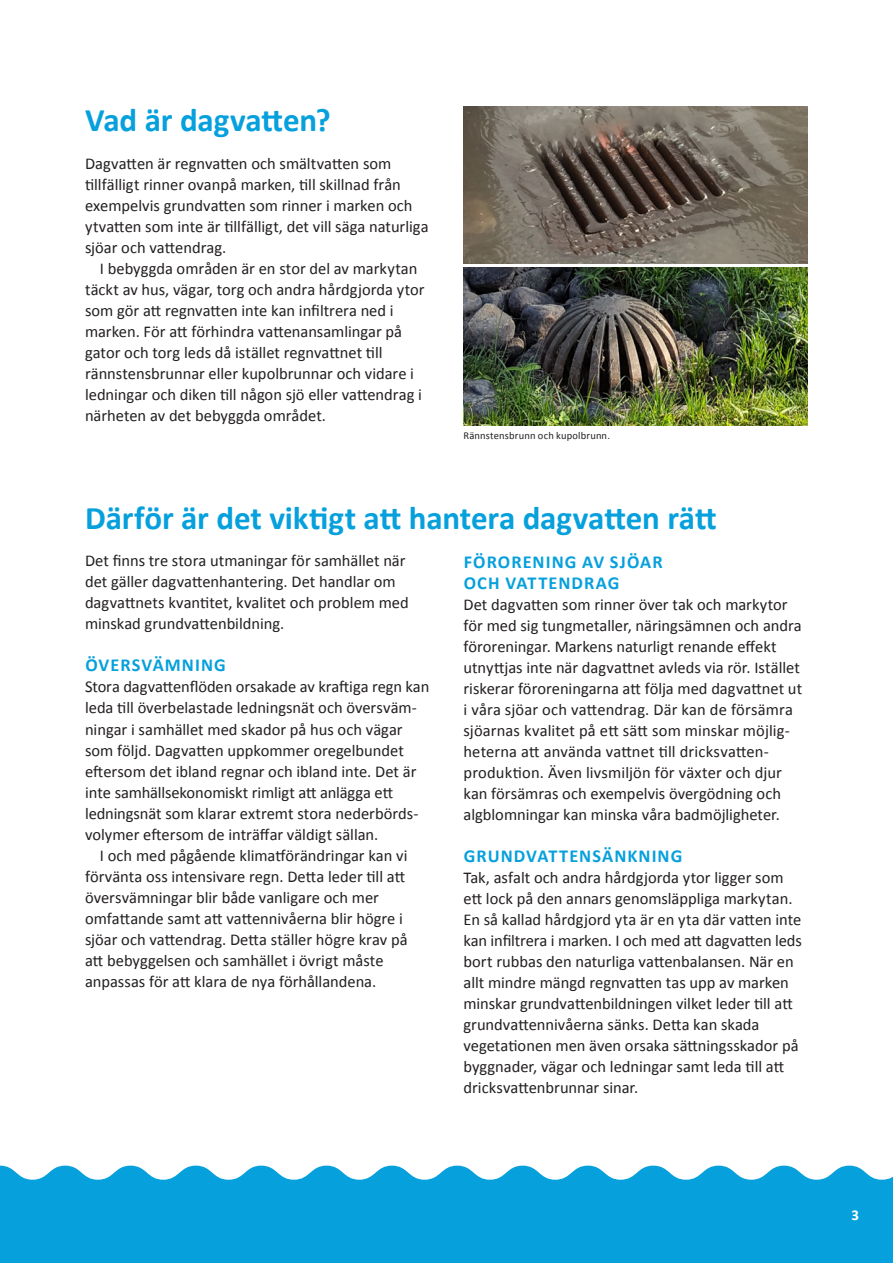
<style>
.page{position:relative;width:893px;height:1263px;background:#fff}
.page>*{position:absolute;margin:0;border:0;box-sizing:border-box;transform-origin:0 0}
.Stor_rubrik{font:700 33px "Calibri";letter-spacing:-.005em;color:#06a0dc}
.NY-Underrubrik{font:700 18.3px/21px "Calibri";letter-spacing:.06em;color:#06a0dc}
.NY-Brödtext_utan_ind{font:16.5px/21px "Calibri";color:#231f20}
.NY-Brödtext_med_indr{font:16.5px/21px "Calibri";color:#231f20}
.t1{font:700 15px "Calibri";color:#fff}
.Bildtext{font:10.5px "Calibri";letter-spacing:.015em;color:#231f20}
</style>
<div class="page">
<svg style="left:0;top:1165px;width:893px;height:53px;background:#2aade1"></svg>
<div style="left:0;top:1218px;width:893px;height:45px;background:#06a0dc"></div>
<img style="left:463px;top:106px;width:345px;height:158px">
<img style="left:463px;top:268px;width:345px;height:157px">
<p class="Stor_rubrik" style="left:85px;top:100px;width:247px">Vad är dagvatten?</p>
<p class="NY-Brödtext_utan_ind" style="left:85px;top:152px;width:345px">Dagvatten är regnvatten och smältvatten som tillfälligt rinner ovanpå marken, till skillnad från exempelvis grundvatten som rinner i marken och ytvatten som inte är tillfälligt, det vill säga naturliga sjöar och vattendrag.</p>
<p class="NY-Brödtext_med_indr" style="left:85px;top:257px;width:341px;text-indent:15px">I bebyggda områden är en stor del av markytan täckt av hus, vägar, torg och andra hårdgjorda ytor som gör att regnvatten inte kan infiltrera ned i marken. För att förhindra vattenansamlingar på gator och torg leds då istället regnvattnet till rännstensbrunnar eller kupolbrunnar och vidare i ledningar och diken till någon sjö eller vattendrag i närheten av det bebyggda området.</p>
<p class="Bildtext" style="left:463px;top:429px;width:148px">Rännstensbrunn och kupolbrunn.</p>
<p class="Stor_rubrik" style="left:85px;top:497px;width:633px">Därför är det viktigt att hantera dagvatten rätt</p>
<p class="NY-Brödtext_utan_ind" style="left:85px;top:550px;width:325px">Det finns tre stora utmaningar för samhället när det gäller dagvattenhantering. Det handlar om dagvattnets kvantitet, kvalitet och problem med minskad grundvattenbildning.</p>
<p class="NY-Underrubrik" style="left:85px;top:654px;width:142px">ÖVERSVÄMNING</p>
<p class="NY-Brödtext_utan_ind" style="left:85px;top:676px;width:346px">Stora dagvattenflöden orsakade av kraftiga regn kan leda till överbelastade ledningsnät och översväm&shy;ningar i samhället med skador på hus och vägar som följd. Dagvatten uppkommer oregelbundet eftersom det ibland regnar och ibland inte. Det är inte samhällsekonomiskt rimligt att anlägga ett ledningsnät som klarar extremt stora nederbörds&shy;volymer eftersom de inträffar väldigt sällan.</p>
<p class="NY-Brödtext_med_indr" style="left:85px;top:844px;width:324px;text-indent:15px">I och med pågående klimatförändringar kan vi förvänta oss intensivare regn. Detta leder till att översvämningar blir både vanligare och mer omfattande samt att vattennivåerna blir högre i sjöar och vattendrag. Detta ställer högre krav på att bebyggelsen och samhället i övrigt måste anpassas för att klara de nya förhållandena.</p>
<p class="NY-Underrubrik" style="left:464px;top:550px;width:200px">FÖRORENING AV SJÖAR<br>OCH VATTENDRAG</p>
<p class="NY-Brödtext_utan_ind" style="left:463px;top:593px;width:340px">Det dagvatten som rinner över tak och markytor för med sig tungmetaller, näringsämnen och andra föroreningar. Markens naturligt renande effekt utnyttjas inte när dagvattnet avleds via rör. Istället riskerar föroreningarna att följa med dagvattnet ut i våra sjöar och vattendrag. Där kan de försämra sjöarnas kvalitet på ett sätt som minskar möjlig&shy;heterna att använda vattnet till dricksvatten&shy;produktion. Även livsmiljön för växter och djur kan försämras och exempelvis övergödning och algblomningar kan minska våra badmöjligheter.</p>
<p class="NY-Underrubrik" style="left:464px;top:844px;width:220px">GRUNDVATTENSÄNKNING</p>
<p class="NY-Brödtext_utan_ind" style="left:463px;top:866px;width:340px">Tak, asfalt och andra hårdgjorda ytor ligger som ett lock på den annars genomsläppliga markytan.<br>En så kallad hårdgjord yta är en yta där vatten inte kan infiltrera i marken. I och med att dagvatten leds bort rubbas den naturliga vattenbalansen. När en allt mindre mängd regnvatten tas upp av marken minskar grundvattenbildningen vilket leder till att grundvattennivåerna sänks. Detta kan skada vegetationen men även orsaka sättningsskador på byggnader, vägar och ledningar samt leda till att dricksvattenbrunnar sinar.</p>
<p class="t1" style="left:851px;top:1206px;width:9px">3</p>
</div>
